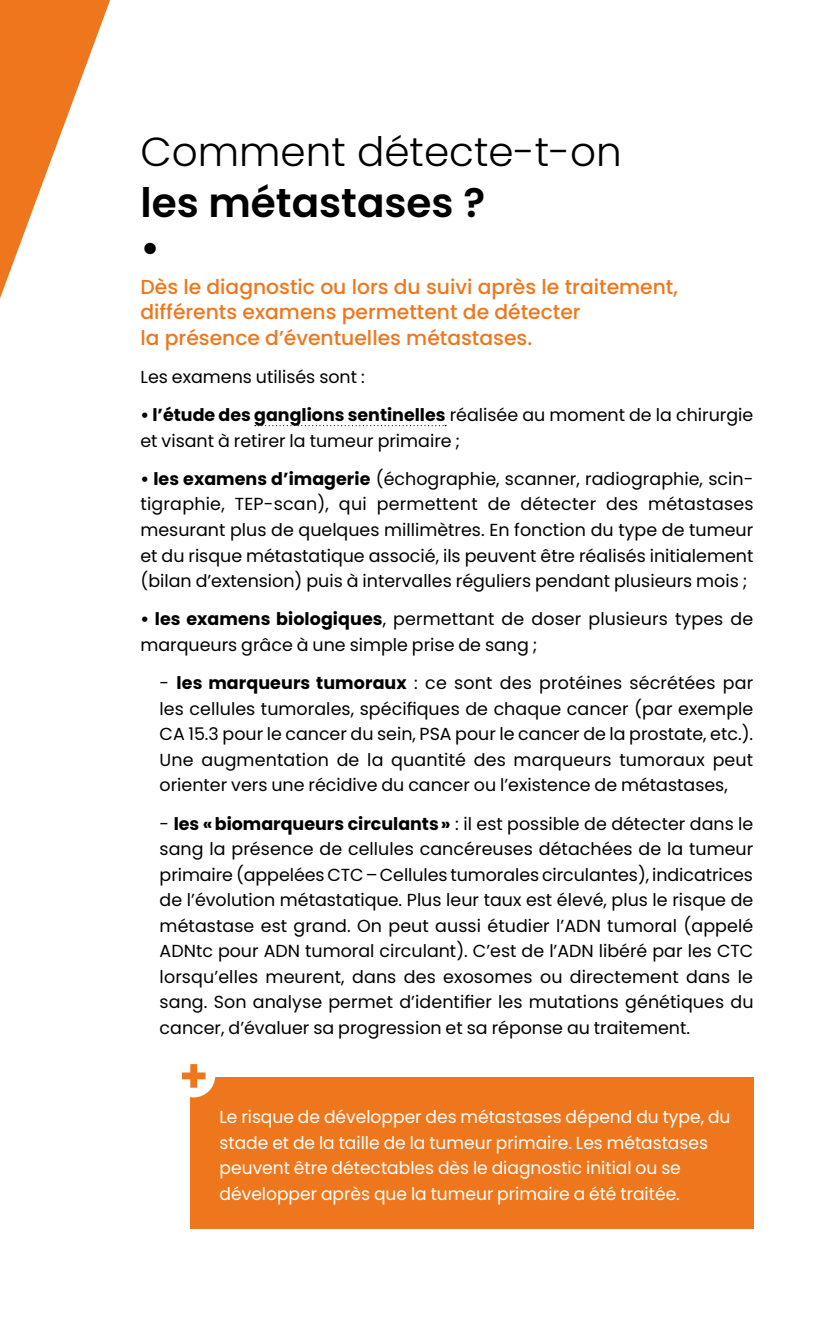
<style>
.page{position:relative;width:830px;height:1340px;background:#fff}
.page>*{position:absolute;margin:0;border:0;box-sizing:border-box;transform-origin:0 0}
.t1{font:300 40.5px "Poppins";color:#000}
.t2{font:600 40.5px/45px "Poppins";color:#000}
.t3{font:500 20.25px/25.4px "Poppins";color:#ee771e}
.t4{font:17.55px/25.4px "Poppins";color:#000}
.t5{font:17.55px/25.4px "Poppins";color:#fff}
.s1{font-weight:700}
</style>
<div class="page">
<svg style="left:255px;top:425px;width:191px;height:1px"></svg>
<svg style="left:0;top:0;width:110px;height:298px"></svg>
<div style="left:190px;top:1077px;width:563px;height:151px;background:#ee771e"></div>
<div style="left:172px;top:1054px;width:43px;height:43px;background:#fff;border-radius:50%"></div>
<svg style="left:182px;top:1064px;width:23px;height:23px"></svg>
<h1 class="t1" style="left:140px;top:128px;width:483px">Comment détecte-t-on</h1>
<h1 class="t2" style="left:140px;top:180px;width:346px">les métastases ? •</h1>
<p class="t3" style="left:140px;top:274px;width:538px">Dès le diagnostic ou lors du suivi après le traitement, différents examens permettent de détecter<br>la présence d’éventuelles métastases.</p>
<p class="t4" style="left:140px;top:364px;width:226px">Les examens utilisés sont :</p>
<p class="t4" style="left:140px;top:402px;width:614px"><span class="s1">• l’étude des ganglions sentinelles</span> réalisée au moment de la chirurgie et visant à retirer la tumeur primaire ;</p>
<p class="t4" style="left:140px;top:466px;width:614px"><span class="s1">• les examens d’imagerie</span> (échographie, scanner, radiographie, scin&shy;tigraphie, TEP-scan), qui permettent de détecter des métastases mesurant plus de quelques millimètres. En fonction du type de tumeur et du risque métastatique associé, ils peuvent être réalisés initialement (bilan d’extension) puis à intervalles réguliers pendant plusieurs mois ;</p>
<p class="t4" style="left:140px;top:606px;width:614px"><span class="s1">• les examens biologiques</span>, permettant de doser plusieurs types de marqueurs grâce à une simple prise de sang ;</p>
<p class="t4" style="left:159px;top:670px;width:595px;text-align:justify">- <span class="s1">les marqueurs tumoraux</span> : ce sont des protéines sécrétées par les cellules tumorales, spécifiques de chaque cancer (par exemple CA 15.3 pour le cancer du sein, PSA pour le cancer de la prostate, etc.).<br>Une augmentation de la quantité des marqueurs tumoraux peut orienter vers une récidive du cancer ou l’existence de métastases,</p>
<p class="t4" style="left:159px;top:810px;width:595px;text-align:justify">- <span class="s1">les «biomarqueurs circulants»</span> : il est possible de détecter dans le sang la présence de cellules cancéreuses détachées de la tumeur primaire (appelées CTC–Cellules tumorales circulantes), indicatrices de l’évolution métastatique. Plus leur taux est élevé, plus le risque de métastase est grand. On peut aussi étudier l’ADN tumoral (appelé ADNtc pour ADN tumoral circulant). C’est de l’ADN libéré par les CTC lorsqu’elles meurent, dans des exosomes ou directement dans le sang. Son analyse permet d’identifier les mutations génétiques du cancer, d’évaluer sa progression et sa réponse au traitement.</p>
<p class="t5" style="left:219px;top:1104px;width:512px">Le risque de développer des métastases dépend du type, du stade et de la taille de la tumeur primaire. Les métastases peuvent être détectables dès le diagnostic initial ou se développer après que la tumeur primaire a été traitée.</p>
</div>
